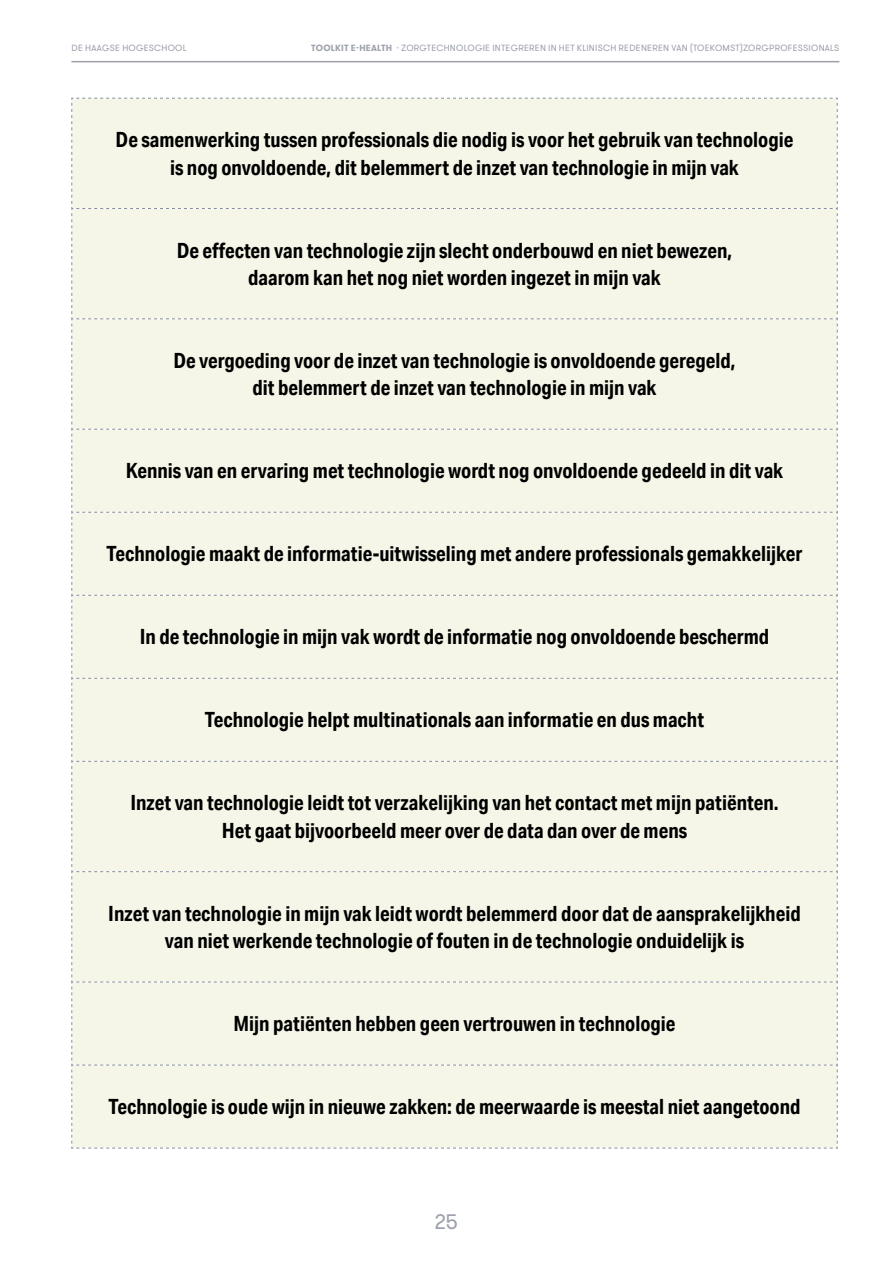
<style>
.page{position:relative;width:893px;height:1263px;background:#fff}
.page>*{position:absolute;margin:0;border:0;box-sizing:border-box;transform-origin:0 0}
.tabel_tekst_9_pt{font:700 21px/27.3px "Aktiv Grotesk Cd";color:#000;text-align:center}
.t1{font:21px "GT Walsheim Pro";color:#9da1ac}
.t2{font:9px "GT Walsheim Pro";letter-spacing:.03em;color:#9da1ac}
.s1{font-weight:700}
</style>
<div class="page">
<hr style="left:71px;top:61px;width:768px;height:1px;background:#9da1ac">
<div style="left:71px;top:98px;width:767px;height:1051px;background:#f6f6e8"></div>
<p class="t2" style="left:71px;top:43px;width:117px">DE HAAGSE HOGESCHOOL</p>
<p class="t2" style="left:311px;top:43px;width:530px"><span class="s1">TOOLKIT E-HEALTH</span> - ZORGTECHNOLOGIE INTEGREREN IN HET KLINISCH REDENEREN VAN (TOEKOMST)ZORGPROFESSIONALS</p>
<p class="tabel_tekst_9_pt" style="left:116px;top:126px;width:679px">De samenwerking tussen professionals die nodig is voor het gebruik van technologie is nog onvoldoende, dit belemmert de inzet van technologie in mijn vak</p>
<p class="tabel_tekst_9_pt" style="left:177px;top:236px;width:557px">De effecten van technologie zijn slecht onderbouwd en niet bewezen, daarom kan het nog niet worden ingezet in mijn vak</p>
<p class="tabel_tekst_9_pt" style="left:173px;top:346px;width:564px">De vergoeding voor de inzet van technologie is onvoldoende geregeld, dit belemmert de inzet van technologie in mijn vak</p>
<p class="tabel_tekst_9_pt" style="left:126px;top:457px;width:659px">Kennis van en ervaring met technologie wordt nog onvoldoende gedeeld in dit vak</p>
<p class="tabel_tekst_9_pt" style="left:106px;top:540px;width:698px">Technologie maakt de informatie-uitwisseling met andere professionals gemakkelijker</p>
<p class="tabel_tekst_9_pt" style="left:140px;top:623px;width:631px">In de technologie in mijn vak wordt de informatie nog onvoldoende beschermd</p>
<p class="tabel_tekst_9_pt" style="left:205px;top:706px;width:501px">Technologie helpt multinationals aan informatie en dus macht</p>
<p class="tabel_tekst_9_pt" style="left:130px;top:789px;width:650px">Inzet van technologie leidt tot verzakelijking van het contact met mijn patiënten.<br>Het gaat bijvoorbeeld meer over de data dan over de mens</p>
<p class="tabel_tekst_9_pt" style="left:108px;top:899px;width:694px">Inzet van technologie in mijn vak leidt wordt belemmerd door dat de aansprakelijkheid van niet werkende technologie of fouten in de technologie onduidelijk is</p>
<p class="tabel_tekst_9_pt" style="left:233px;top:1010px;width:444px">Mijn patiënten hebben geen vertrouwen in technologie</p>
<p class="tabel_tekst_9_pt" style="left:108px;top:1093px;width:693px">Technologie is oude wijn in nieuwe zakken: de meerwaarde is meestal niet aangetoond</p>
<p class="t1" style="left:435px;top:1208px;width:25px">25</p>
</div>
